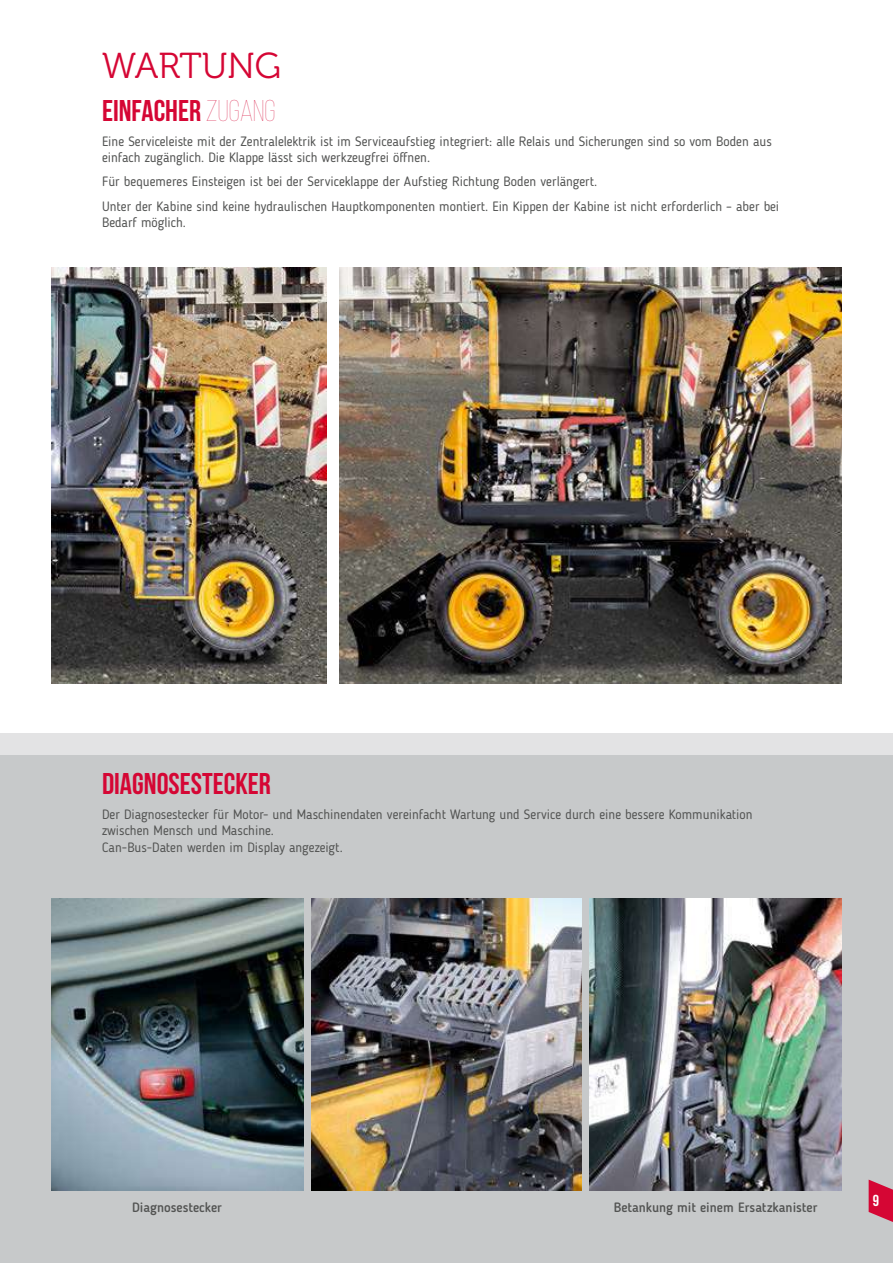
<style>
.page{position:relative;width:893px;height:1263px;background:#fff}
.page>*{position:absolute;margin:0;border:0;box-sizing:border-box;transform-origin:0 0}
.t1{font:36px "Museo 300";letter-spacing:-.005em;color:#d50634}
.t2{font:700 30px "Bebas Neue";color:#d50634}
.t3{font:15.9px "Bebas Neue";color:#fff}
.t4{font:13.5px/16.2px "Blogger Sans";color:#535453}
.t5{font:500 13.5px "Blogger Sans";color:#535453}
.s1{font-weight:100}
</style>
<div class="page">
<div style="left:0;top:755px;width:893px;height:508px;background:#c7c9ca"></div>
<div style="left:0;top:733px;width:893px;height:22px;background:#e3e3e4"></div>
<img style="left:590px;top:899px;width:252px;height:292px">
<img style="left:51px;top:899px;width:252px;height:292px">
<img style="left:312px;top:899px;width:269px;height:292px">
<img style="left:339px;top:268px;width:503px;height:416px">
<img style="left:51px;top:268px;width:276px;height:416px">
<svg style="left:869px;top:1179px;width:24px;height:43px"></svg>
<h1 class="t1" style="left:102px;top:46px;width:180px">WARTUNG</h1>
<h2 class="t2" style="left:102px;top:94px;width:175px">EINFACHER <span class="s1">ZUGANG</span></h2>
<p class="t4" style="left:102px;top:133px;width:671px">Eine Serviceleiste mit der Zentralelektrik ist im Serviceaufstieg integriert: alle Relais und Sicherungen sind so vom Boden aus einfach zugänglich. Die Klappe lässt sich werkzeugfrei öffnen.</p>
<p class="t4" style="left:102px;top:169px;width:679px;line-height:24.8px">Für bequemeres Einsteigen ist bei der Serviceklappe der Aufstieg Richtung Boden verlängert.<br>Unter der Kabine sind keine hydraulischen Hauptkomponenten montiert. Ein Kippen der Kabine ist nicht erforderlich – aber bei</p>
<p class="t4" style="left:102px;top:214px;width:85px">Bedarf möglich.</p>
<h2 class="t2" style="left:102px;top:768px;width:170px">DIAGNOSESTECKER</h2>
<p class="t4" style="left:102px;top:806px;width:652px">Der Diagnosestecker für Motor- und Maschinendaten vereinfacht Wartung und Service durch eine bessere Kommunikation zwischen Mensch und Maschine.<br>Can-Bus-Daten werden im Display angezeigt.</p>
<p class="t5" style="left:132px;top:1199px;width:91px">Diagnosestecker</p>
<p class="t5" style="left:614px;top:1199px;width:205px">Betankung mit einem Ersatzkanister</p>
<p class="t3" style="left:873px;top:1192px;width:8px">9</p>
</div>
